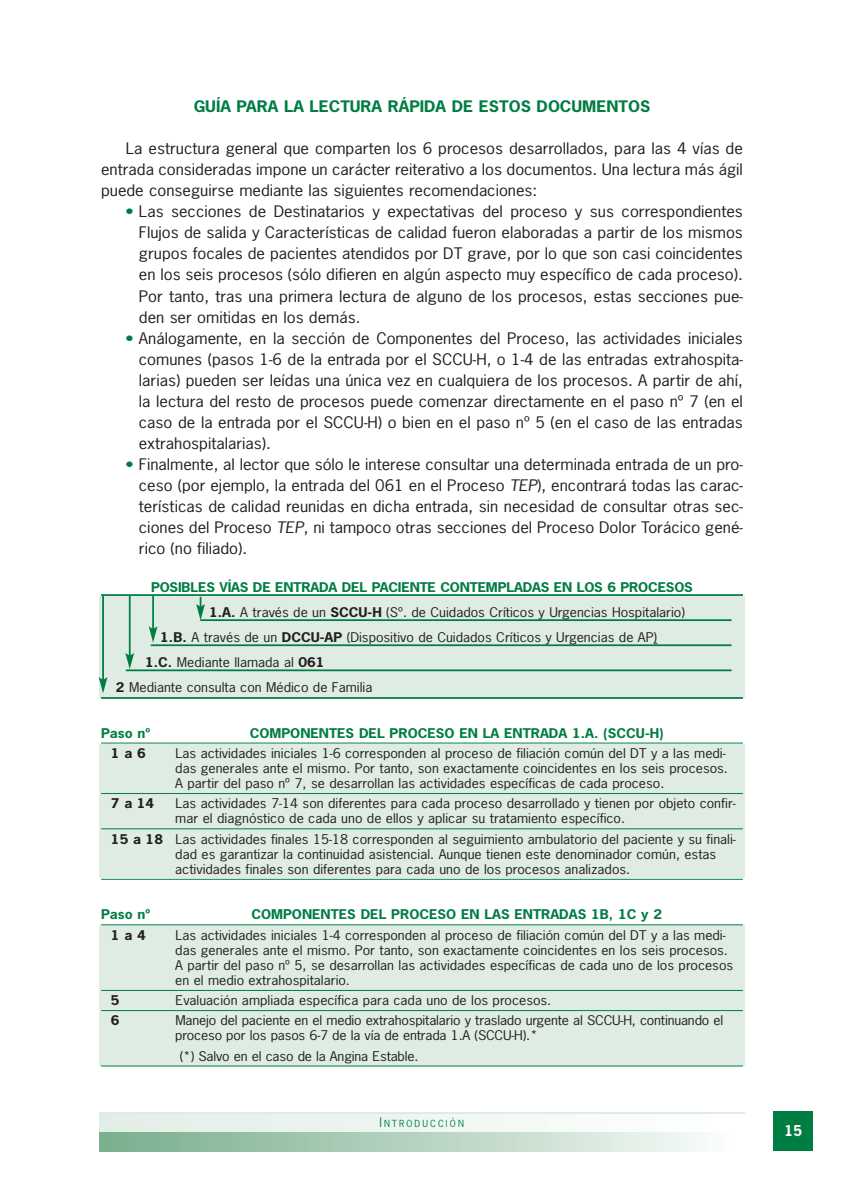
<style>
.page{position:relative;width:844px;height:1191px;background:#fff}
.page>*{position:absolute;margin:0;border:0;box-sizing:border-box;transform-origin:0 0}
.t1{font:15.05px/21px "News Gothic";color:#231f20;text-align:justify;scale:1.11 1}
.t2{font:700 15.05px "News Gothic";color:#007d43;scale:1.11 1}
.t3{font:700 14px "News Gothic";color:#fff}
.t4{font:12.6px/15.2px "News Gothic";color:#231f20;scale:1.11 1}
.t5{font:700 12.6px "News Gothic";color:#007d43;scale:1.11 1}
.t6{font:700 12.6px "News Gothic";letter-spacing:.34em;color:#231f20;scale:1.11 1}
.t7{font:9.1px "News Gothic";letter-spacing:.23em;color:#007d43}
.s1{font-weight:700;color:#007d43}
.s2{font-style:italic}
.s3{font-weight:700}
.s4{font-size:12.25px}
</style>
<div class="page">
<div style="left:99px;top:744px;width:645px;height:134px;background:#dfece3"></div>
<div style="left:99px;top:924px;width:645px;height:141px;background:#dfece3"></div>
<div style="left:99px;top:596px;width:645px;height:101px;background:#dfece3"></div>
<hr style="left:101px;top:594px;width:641px;height:2px;background:#007d43">
<hr style="left:200px;top:619px;width:531px;height:2px;background:#007d43">
<hr style="left:151px;top:644px;width:580px;height:2px;background:#007d43">
<hr style="left:126px;top:669px;width:605px;height:2px;background:#007d43">
<hr style="left:101px;top:697px;width:641px;height:2px;background:#007d43">
<hr style="left:101px;top:742px;width:641px;height:1px;background:#007d43">
<hr style="left:101px;top:793px;width:641px;height:1px;background:#007d43">
<hr style="left:101px;top:828px;width:641px;height:1px;background:#007d43">
<hr style="left:101px;top:879px;width:641px;height:1px;background:#007d43">
<hr style="left:101px;top:924px;width:641px;height:1px;background:#007d43">
<hr style="left:101px;top:990px;width:641px;height:1px;background:#007d43">
<hr style="left:101px;top:1010px;width:641px;height:1px;background:#007d43">
<hr style="left:101px;top:1065px;width:641px;height:1px;background:#007d43">
<hr style="left:102px;top:595px;width:2px;height:85px;background:#007d43">
<svg style="left:99px;top:677px;width:8px;height:16px"></svg>
<hr style="left:129px;top:596px;width:2px;height:60px;background:#007d43">
<svg style="left:125px;top:653px;width:9px;height:16px"></svg>
<hr style="left:152px;top:595px;width:2px;height:34px;background:#007d43">
<svg style="left:149px;top:626px;width:8px;height:16px"></svg>
<svg style="left:196px;top:597px;width:9px;height:23px"></svg>
<div style="left:773px;top:1111px;width:40px;height:40px;background:#007d43"></div>
<div style="left:99px;top:1112px;width:645px;height:19px;background:#dfece3"></div>
<img style="left:99px;top:1114px;width:645px;height:37px">
<p class="t2" style="left:194px;top:98px;width:413px">GUÍA PARA LA LECTURA RÁPIDA DE ESTOS DOCUMENTOS</p>
<p class="t1" style="left:101px;top:139px;width:579px;text-indent:25px">La estructura general que comparten los 6 procesos desarrollados, para las 4 vías de entrada consideradas impone un carácter reiterativo a los documentos. Una lectura más ágil puede conseguirse mediante las siguientes recomendaciones:</p>
<p class="t1" style="left:139px;top:202px;width:545px;text-indent:-13px"><span class="s1">•</span> Las secciones de Destinatarios y expectativas del proceso y sus correspondientes Flujos de salida y Características de calidad fueron elaboradas a partir de los mismos grupos focales de pacientes atendidos por DT grave, por lo que son casi coincidentes en los seis procesos (sólo difieren en algún aspecto muy específico de cada proceso).<br>Por tanto, tras una primera lectura de alguno de los procesos, estas secciones pue&shy;den ser omitidas en los demás.</p>
<p class="t1" style="left:139px;top:328px;width:545px;text-indent:-13px"><span class="s1">•</span> Análogamente, en la sección de Componentes del Proceso, las actividades iniciales comunes (pasos 1-6 de la entrada por el SCCU-H, o 1-4 de las entradas extrahospita&shy;larias) pueden ser leídas una única vez en cualquiera de los procesos. A partir de ahí, la lectura del resto de procesos puede comenzar directamente en el paso nº 7 (en el caso de la entrada por el SCCU-H) o bien en el paso nº 5 (en el caso de las entradas extrahospitalarias).</p>
<p class="t1" style="left:139px;top:454px;width:545px;text-indent:-13px"><span class="s1">•</span> Finalmente, al lector que sólo le interese consultar una determinada entrada de un pro&shy;ceso (por ejemplo, la entrada del 061 en el Proceso <span class="s2">TEP</span>), encontrará todas las carac&shy;terísticas de calidad reunidas en dicha entrada, sin necesidad de consultar otras sec&shy;ciones del Proceso <span class="s2">TEP</span>, ni tampoco otras secciones del Proceso Dolor Torácico gené&shy;rico (no filiado).</p>
<p class="t5" style="left:151px;top:580px;width:489px">POSIBLES VÍAS DE ENTRADA DEL PACIENTE CONTEMPLADAS EN LOS 6 PROCESOS</p>
<p class="t4" style="left:209px;top:605px;width:430px"><span class="s3">1.A.</span> A través de un <span class="s3">SCCU-H</span> (Sº. de Cuidados Críticos y Urgencias Hospitalario)</p>
<p class="t4" style="left:160px;top:630px;width:449px"><span class="s3">1.B.</span> A través de un <span class="s3">DCCU-AP</span> (Dispositivo de Cuidados Críticos y Urgencias de AP)</p>
<p class="t4" style="left:145px;top:655px;width:163px"><span class="s3">1.C.</span> Mediante llamada al <span class="s3">061</span></p>
<p class="t4" style="left:116px;top:680px;width:233px"><span class="s3">2</span> Mediante consulta con Médico de Familia</p>
<p class="t5" style="left:101px;top:726px;width:46px">Paso nº</p>
<p class="t5" style="left:250px;top:726px;width:374px">COMPONENTES DEL PROCESO EN LA ENTRADA 1.A. (SCCU-H)</p>
<p class="t6" style="left:111px;top:746px;width:33px">1a6</p>
<p class="t4" style="left:175px;top:746px;width:499px">Las actividades iniciales 1-6 corresponden al proceso de filiación común del DT y a las medi&shy;das generales ante el mismo. Por tanto, son exactamente coincidentes en los seis procesos.<br>A partir del paso nº 7, se desarrollan las actividades específicas de cada proceso.</p>
<p class="t6" style="left:111px;top:796px;width:41px">7a14</p>
<p class="t4" style="left:175px;top:796px;width:506px">Las actividades 7-14 son diferentes para cada proceso desarrollado y tienen por objeto confir&shy;mar el diagnóstico de cada uno de ellos y aplicar su tratamiento específico.</p>
<p class="t4" style="left:175px;top:831px;width:506px;text-indent:-64px"><span class="s3">15 a 18</span> Las actividades finales 15-18 corresponden al seguimiento ambulatorio del paciente y su finali&shy;dad es garantizar la continuidad asistencial. Aunque tienen este denominador común, estas actividades finales son diferentes para cada uno de los procesos analizados.</p>
<p class="t5" style="left:101px;top:907px;width:46px">Paso nº</p>
<p class="t5" style="left:251px;top:907px;width:371px">COMPONENTES DEL PROCESO EN LAS ENTRADAS 1B, 1C y 2</p>
<p class="t6" style="left:111px;top:927px;width:33px">1a4</p>
<p class="t4" style="left:175px;top:927px;width:504px">Las actividades iniciales 1-4 corresponden al proceso de filiación común del DT y a las medi&shy;das generales ante el mismo. Por tanto, son exactamente coincidentes en los seis procesos.<br>A partir del paso nº 5, se desarrollan las actividades específicas de cada uno de los procesos en el medio extrahospitalario.</p>
<p class="t6" style="left:111px;top:993px;width:9px">5</p>
<p class="t4" style="left:175px;top:993px;width:340px">Evaluación ampliada específica para cada uno de los procesos.</p>
<p class="t6" style="left:111px;top:1013px;width:9px">6</p>
<p class="t4" style="left:175px;top:1013px;width:495px">Manejo del paciente en el medio extrahospitalario y traslado urgente al SCCU-H, continuando el proceso por los pasos 6-7 de la vía de entrada 1.A (SCCU-H).*</p>
<p class="t4" style="left:180px;top:1048px;width:216px">(*) Salvo en el caso de la Angina Estable.</p>
<p class="t7" style="left:379px;top:1118px;width:86px"><span class="s4">I</span>NTRODUCCIÓN</p>
<p class="t3" style="left:784px;top:1122px;width:19px">15</p>
</div>
